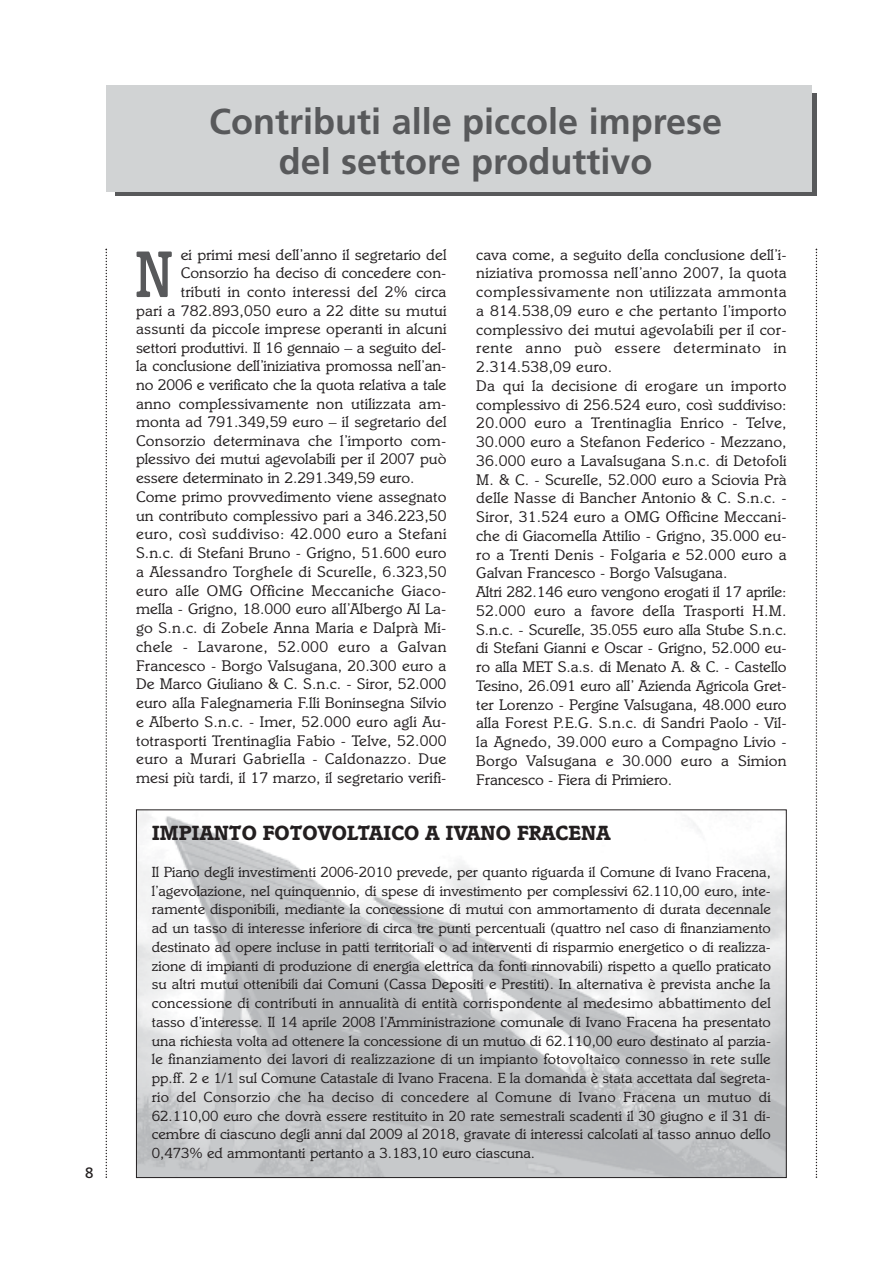
<style>
.page{position:relative;width:893px;height:1263px;background:#fff}
.page>*{position:absolute;margin:0;border:0;box-sizing:border-box;transform-origin:0 0}
.t1{font:500 67.2px "Italia";color:#58595b;scale:.8 1}
.t2{font:700 36px/40.5px "Frutiger";color:#58595b;text-align:center}
.t3{font:700 21px "Italia";color:#231f20}
.t4{font:15.75px/18.8px "Italia";letter-spacing:.01em;color:#231f20}
.t5{font:15.75px "Italia";letter-spacing:.03em;color:#231f20}
.t6{font:15px/18.8px "Italia";color:#231f20;text-align:justify}
.t7{font:15px "Frutiger";color:#231f20}
</style>
<div class="page">
<div style="left:115px;top:94px;width:701px;height:102px;background:linear-gradient(to right,#58595b,#58595b)"></div>
<div style="left:106px;top:85px;width:706px;height:106px;background:#d1d3d4"></div>
<svg style="left:106px;top:249px;width:1px;height:929px"></svg>
<svg style="left:816px;top:249px;width:1px;height:929px"></svg>
<img style="left:138px;top:811px;width:647px;height:365px">
<p class="t7" style="left:85px;top:1166px;width:10px">8</p>
<h2 class="t2" style="left:209px;top:104px;width:514px">Contributi alle piccole imprese del settore produttivo</h2>
<h1 class="t1" style="left:135px;top:250px;width:50px">N</h1>
<p class="t4" style="left:181px;top:247px;width:267px">ei primi mesi dell’anno il segretario del</p>
<p class="t4" style="left:181px;top:265px;width:267px">Consorzio ha deciso di concedere con-</p>
<p class="t4" style="left:181px;top:284px;width:267px">tributi in conto interessi del 2% circa</p>
<p class="t4" style="left:136px;top:302px;width:312px">pari a 782.893,050 euro a 22 ditte su mutui</p>
<p class="t4" style="left:136px;top:321px;width:312px">assunti da piccole imprese operanti in alcuni</p>
<p class="t4" style="left:136px;top:340px;width:312px">settori produttivi. Il 16 gennaio – a seguito del-</p>
<p class="t4" style="left:136px;top:358px;width:312px">la conclusione dell’iniziativa promossa nell’an-</p>
<p class="t4" style="left:136px;top:377px;width:312px">no 2006 e verificato che la quota relativa a tale</p>
<p class="t4" style="left:136px;top:395px;width:312px">anno complessivamente non utilizzata am-</p>
<p class="t4" style="left:136px;top:414px;width:312px">monta ad 791.349,59 euro – il segretario del</p>
<p class="t4" style="left:136px;top:433px;width:312px">Consorzio determinava che l’importo com-</p>
<p class="t4" style="left:136px;top:451px;width:312px">plessivo dei mutui agevolabili per il 2007 può</p>
<p class="t4" style="left:136px;top:470px;width:280px">essere determinato in 2.291.349,59 euro.</p>
<p class="t4" style="left:136px;top:489px;width:312px">Come primo provvedimento viene assegnato</p>
<p class="t4" style="left:136px;top:507px;width:312px">un contributo complessivo pari a 346.223,50</p>
<p class="t5" style="left:136px;top:528px;width:312px">euro, così suddiviso: 42.000 euro a Stefani</p>
<p class="t4" style="left:136px;top:545px;width:312px">S.n.c. di Stefani Bruno - Grigno, 51.600 euro</p>
<p class="t4" style="left:136px;top:563px;width:312px">a Alessandro Torghele di Scurelle, 6.323,50</p>
<p class="t5" style="left:136px;top:584px;width:312px">euro alle OMG Officine Meccaniche Giaco -</p>
<p class="t4" style="left:136px;top:601px;width:312px">mella - Grigno, 18.000 euro all’Albergo Al La-</p>
<p class="t4" style="left:136px;top:620px;width:312px">go S.n.c. di Zobele Anna Maria e Dalprà Mi-</p>
<p class="t5" style="left:136px;top:641px;width:312px">chele - Lavarone, 52.000 euro a Galvan</p>
<p class="t4" style="left:136px;top:657px;width:312px">Francesco - Borgo Valsugana, 20.300 euro a</p>
<p class="t4" style="left:136px;top:676px;width:312px">De Marco Giuliano &amp; C. S.n.c. - Siror, 52.000</p>
<p class="t4" style="left:136px;top:695px;width:312px">euro alla Falegnameria F.lli Boninsegna Silvio</p>
<p class="t4" style="left:136px;top:713px;width:312px">e Alberto S.n.c. - Imer, 52.000 euro agli Au-</p>
<p class="t4" style="left:136px;top:732px;width:312px">totrasporti Trentinaglia Fabio - Telve, 52.000</p>
<p class="t5" style="left:136px;top:753px;width:312px">euro a Murari Gabriella - Caldonazzo. Due</p>
<p class="t4" style="left:136px;top:770px;width:312px">mesi più tardi, il 17 marzo, il segretario verifi-</p>
<p class="t4" style="left:476px;top:246px;width:312px">cava come, a seguito della conclusione dell’i&shy;niziativa promossa nell’anno 2007, la quota complessivamente non utilizzata ammonta a 814.538,09 euro e che pertanto l’importo complessivo dei mutui agevolabili per il cor&shy;rente anno può essere determinato in 2.314.538,09 euro.<br>Da qui la decisione di erogare un importo complessivo di 256.524 euro, così suddiviso:<br>20.000 euro a Trentinaglia Enrico - Telve, 30.000 euro a Stefanon Federico - Mezzano, 36.000 euro a Lavalsugana S.n.c. di Detofoli M. &amp; C. - Scurelle, 52.000 euro a Sciovia Prà delle Nasse di Bancher Antonio &amp; C. S.n.c. - Siror, 31.524 euro a OMG Officine Meccani&shy;che di Giacomella Attilio - Grigno, 35.000 eu&shy;ro a Trenti Denis - Folgaria e 52.000 euro a Galvan Francesco - Borgo Valsugana.<br>Altri 282.146 euro vengono erogati il 17 aprile:<br>52.000 euro a favore della Trasporti H.M.<br>S.n.c. - Scurelle, 35.055 euro alla Stube S.n.c. di Stefani Gianni e Oscar - Grigno, 52.000 eu&shy;ro alla MET S.a.s. di Menato A. &amp; C. - Castello Tesino, 26.091 euro all’ Azienda Agricola Gret&shy;ter Lorenzo - Pergine Valsugana, 48.000 euro alla Forest P.E.G. S.n.c. di Sandri Paolo - Vil&shy;la Agnedo, 39.000 euro a Compagno Livio - Borgo Valsugana e 30.000 euro a Simion Francesco - Fiera di Primiero.</p>
<h3 class="t3" style="left:152px;top:825px;width:460px">IMPIANTO FOTOVOLTAICO A IVANO FRACENA</h3>
<p class="t6" style="left:152px;top:864px;width:621px">Il Piano degli investimenti 2006-2010 prevede, per quanto riguarda il Comune di Ivano Fracena, l’agevolazione, nel quinquennio, di spese di investimento per complessivi 62.110,00 euro, inte&shy;ramente disponibili, mediante la concessione di mutui con ammortamento di durata decennale ad un tasso di interesse inferiore di circa tre punti percentuali (quattro nel caso di finanziamento destinato ad opere incluse in patti territoriali o ad interventi di risparmio energetico o di realizza&shy;zione di impianti di produzione di energia elettrica da fonti rinnovabili) rispetto a quello praticato su altri mutui ottenibili dai Comuni (Cassa Depositi e Prestiti). In alternativa è prevista anche la concessione di contributi in annualità di entità corrispondente al medesimo abbattimento del tasso d’interesse. Il 14 aprile 2008 l’Amministrazione comunale di Ivano Fracena ha presentato una richiesta volta ad ottenere la concessione di un mutuo di 62.110,00 euro destinato al parzia&shy;le finanziamento dei lavori di realizzazione di un impianto fotovoltaico connesso in rete sulle pp.ff. 2 e 1/1 sul Comune Catastale di Ivano Fracena. E la domanda è stata accettata dal segreta&shy;rio del Consorzio che ha deciso di concedere al Comune di Ivano Fracena un mutuo di 62.110,00 euro che dovrà essere restituito in 20 rate semestrali scadenti il 30 giugno e il 31 di&shy;cembre di ciascuno degli anni dal 2009 al 2018, gravate di interessi calcolati al tasso annuo dello 0,473% ed ammontanti pertanto a 3.183,10 euro ciascuna.</p>
</div>
